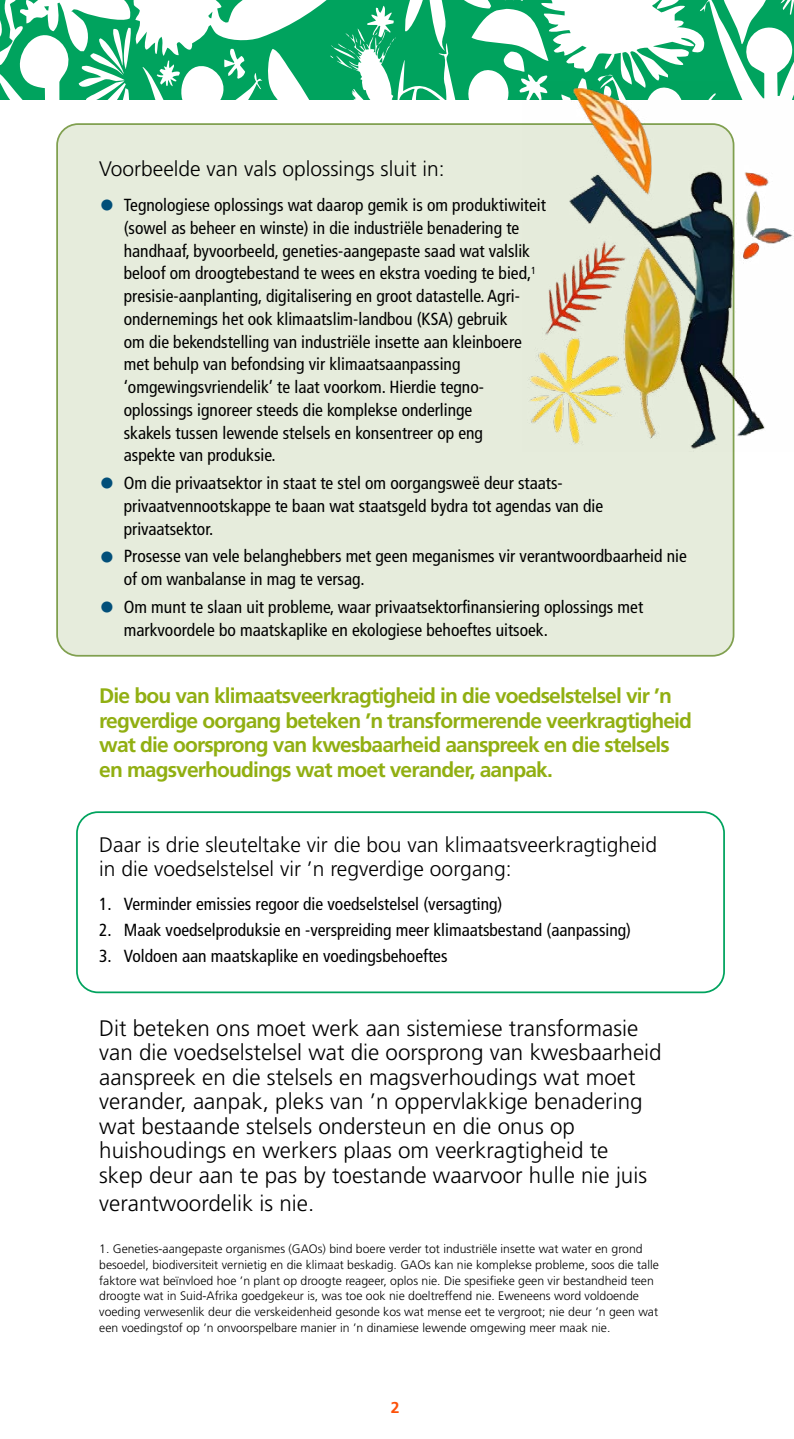
<style>
.page{position:relative;width:794px;height:1439px;background:#fff}
.page>*{position:absolute;margin:0;border:0;box-sizing:border-box;transform-origin:0 0}
.t1{font:300 22.4px/24.5px "Frutiger";color:#000}
.t2{font:700 21px/24.5px "Frutiger";letter-spacing:-.04em;color:#91af12}
.t3{font:300 21px/24.5px "Frutiger";color:#000}
.t4{font:condensed 17.5px/22.8px "Frutiger";color:#000}
.t5{font:700 15.75px "Frutiger";color:#fd5109}
.t6{font:300 12.25px/15.8px "Frutiger";color:#000}
.s1{font-weight:300;font-size:31.5px;color:#024f79}
</style>
<div class="page">
<svg style="left:0;top:0;width:126px;height:100px"></svg>
<svg style="left:126px;top:0;width:668px;height:100px;fill:#00a35e"></svg>
<div style="left:57px;top:124px;width:676px;height:532px;background:#e6ecdc;border-radius:21px"></div>
<img style="left:523px;top:82px;width:270px;height:370px">
<div style="left:76px;top:811px;width:649px;height:182px;border:2px solid #00a35e;border-radius:21px"></div>
<p class="t3" style="left:99px;top:157px;width:347px">Voorbeelde van vals oplossings sluit in:</p>
<p class="t4" style="left:124px;top:194px;width:424px;text-indent:-24px"><span class="s1">•</span> Tegnologiese oplossings wat daarop gemik is om produktiwiteit (sowel as beheer en winste) in die industriële benadering te handhaaf, byvoorbeeld, geneties-aangepaste saad wat valslik beloof om droogtebestand te wees en ekstra voeding te bied,<sup>1 </sup>presisie-aanplanting, digitalisering en groot datastelle. Agri&shy;ondernemings het ook klimaatslim-landbou (KSA) gebruik<br>om die bekendstelling van industriële insette aan kleinboere met behulp van befondsing vir klimaatsaanpassing ‘omgewingsvriendelik’ te laat voorkom. Hierdie tegno&shy;oplossings ignoreer steeds die komplekse onderlinge<br>skakels tussen lewende stelsels en konsentreer op eng<br>aspekte van produksie.</p>
<p class="t4" style="left:124px;top:472px;width:481px;text-indent:-24px"><span class="s1">•</span> Om die privaatsektor in staat te stel om oorgangsweë deur staats&shy;privaatvennootskappe te baan wat staatsgeld bydra tot agendas van die privaatsektor.</p>
<p class="t4" style="left:124px;top:545px;width:564px;text-indent:-24px"><span class="s1">•</span> Prosesse van vele belanghebbers met geen meganismes vir verantwoordbaarheid nie of om wanbalanse in mag te versag.</p>
<p class="t4" style="left:124px;top:595px;width:521px;text-indent:-24px"><span class="s1">•</span> Om munt te slaan uit probleme, waar privaatsektorfinansiering oplossings met markvoordele bo maatskaplike en ekologiese behoeftes uitsoek.</p>
<p class="t2" style="left:99px;top:683px;width:594px">Die bou van klimaatsveerkragtigheid in die voedselstelsel vir ’n regverdige oorgang beteken ’n transformerende veerkragtigheid wat die oorsprong van kwesbaarheid aanspreek en die stelsels en magsverhoudings wat moet verander, aanpak.</p>
<p class="t3" style="left:99px;top:832px;width:559px">Daar is drie sleuteltake vir die bou van klimaatsveerkragtigheid in die voedselstelsel vir ’n regverdige oorgang:</p>
<p class="t4" style="left:99px;top:892px;width:405px">1. Verminder emissies regoor die voedselstelsel (versagting)</p>
<p class="t4" style="left:99px;top:918px;width:533px">2. Maak voedselproduksie en -verspreiding meer klimaatsbestand (aanpassing)</p>
<p class="t4" style="left:99px;top:944px;width:350px">3. Voldoen aan maatskaplike en voedingsbehoeftes</p>
<p class="t1" style="left:99px;top:1016px;width:564px">Dit beteken ons moet werk aan sistemiese transformasie van die voedselstelsel wat die oorsprong van kwesbaarheid aanspreek en die stelsels en magsverhoudings wat moet verander, aanpak, pleks van ’n oppervlakkige benadering wat bestaande stelsels ondersteun en die onus op huishoudings en werkers plaas om veerkragtigheid te<br>skep deur aan te pas by toestande waarvoor hulle nie juis</p>
<p class="t1" style="left:99px;top:1191px;width:216px">verantwoordelik is nie.</p>
<p class="t6" style="left:99px;top:1241px;width:561px">1. Geneties-aangepaste organismes (GAOs) bind boere verder tot industriële insette wat water en grond besoedel, biodiversiteit vernietig en die klimaat beskadig. GAOs kan nie komplekse probleme, soos die talle faktore wat beïnvloed hoe ’n plant op droogte reageer, oplos nie. Die spesifieke geen vir bestandheid teen droogte wat in Suid-Afrika goedgekeur is, was toe ook nie doeltreffend nie. Eweneens word voldoende voeding verwesenlik deur die verskeidenheid gesonde kos wat mense eet te vergroot; nie deur ’n geen wat een voedingstof op ’n onvoorspelbare manier in ’n dinamiese lewende omgewing meer maak nie.</p>
<p class="t5" style="left:391px;top:1398px;width:10px">2</p>
</div>
